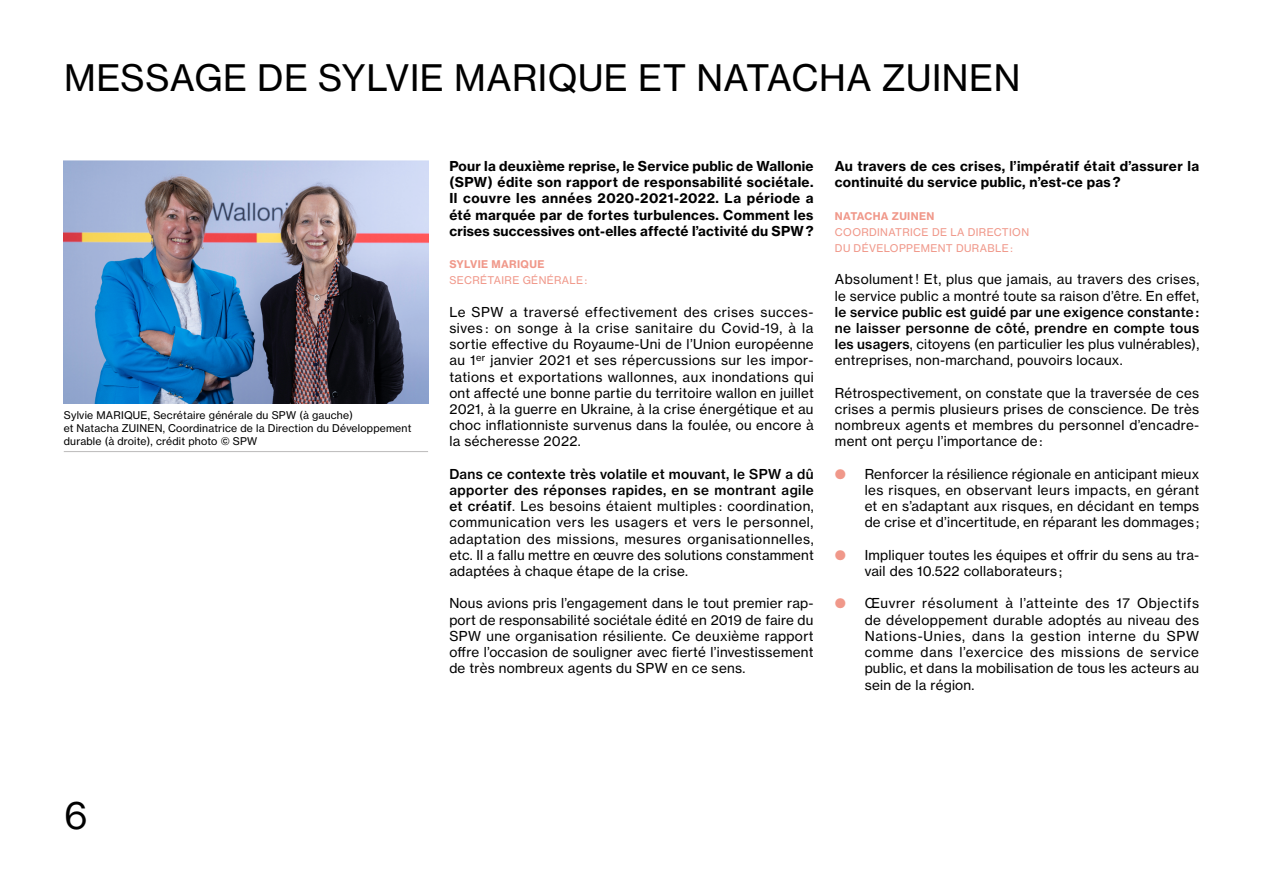
<style>
.page{position:relative;width:1263px;height:893px;background:#fff}
.page>*{position:absolute;margin:0;border:0;box-sizing:border-box;transform-origin:0 0}
.t1{font:36px "N Haas Grotesk TX Pro 55 Rg";letter-spacing:.015em;color:#000}
.t2{font:13.5px/16.2px "N Haas Grotesk TX Pro 55 Rg";letter-spacing:.02em;color:#000;text-align:justify}
.t3{font:13.5px/16.2px "N Haas Grotesk TX Pro 75 Bd";letter-spacing:.02em;color:#000;text-align:justify}
.t4{font:13.5px/16.2px "N Haas Grotesk TX Pro 65 Md";letter-spacing:.02em;color:#000}
.t5{font:10.5px/12.6px "N Haas Grotesk TX Pro 55 Rg";letter-spacing:.02em;color:#000}
.t6{font:10.5px/16.2px "N Haas Grotesk TX Pro 55 Rg";letter-spacing:.035em;color:#f0988a}
.t7{font:10.5px "N Haas Grotesk TX Pro 75 Bd";letter-spacing:.035em;color:#f0988a}
.s1{font-family:"N Haas Grotesk TX Pro 65 Md"}
.s2{font-family:"Circular Std";color:#f0988a}
</style>
<div class="page">
<img style="left:64px;top:161px;width:364px;height:242px">
<hr style="left:64px;top:451px;width:364px;height:1px;background:#c1c0c0">
<h1 class="t1" style="left:64px;top:55px;width:958px">MESSAGE DE SYLVIE MARIQUE ET NATACHA ZUINEN</h1>
<p class="t5" style="left:64px;top:409px;width:349px">Sylvie MARIQUE, Secrétaire générale du SPW (à gauche)<br>et Natacha ZUINEN, Coordinatrice de la Direction du Développement durable (à droite), crédit photo © SPW</p>
<p class="t3" style="left:449px;top:158px;width:366px">Pour la deuxième reprise, le Service public de Wallonie (SPW) édite son rapport de responsabilité sociétale.<br>Il couvre les années 2020-2021-2022. La période a été marquée par de fortes turbulences. Comment les crises successives ont-elles affecté l’activité du SPW ?</p>
<p class="t7" style="left:449px;top:258px;width:96px">SYLVIE MARIQUE</p>
<p class="t6" style="left:449px;top:272px;width:139px">SECRÉTAIRE GÉNÉRALE :</p>
<p class="t2" style="left:449px;top:304px;width:366px">Le SPW a traversé effectivement des crises succes&shy;sives : on songe à la crise sanitaire du Covid-19, à la sortie effective du Royaume-Uni de l’Union européenne au 1<sup>er</sup> janvier 2021 et ses répercussions sur les impor&shy;tations et exportations wallonnes, aux inondations qui ont affecté une bonne partie du territoire wallon en juillet 2021, à la guerre en Ukraine, à la crise énergétique et au choc inflationniste survenus dans la foulée, ou encore à la sécheresse 2022.</p>
<p class="t4" style="left:449px;top:466px;width:366px">Dans ce contexte très volatile et mouvant, le SPW a dû apporter des réponses rapides, en se montrant agile</p>
<p class="t2" style="left:449px;top:498px;width:366px"><span class="s1">et créatif</span>. Les besoins étaient multiples : coordination, communication vers les usagers et vers le personnel, adaptation des missions, mesures organisationnelles, etc. Il a fallu mettre en œuvre des solutions constamment adaptées à chaque étape de la crise.</p>
<p class="t2" style="left:449px;top:595px;width:366px">Nous avions pris l’engagement dans le tout premier rap&shy;port de responsabilité sociétale édité en 2019 de faire du SPW une organisation résiliente. Ce deuxième rapport offre l’occasion de souligner avec fierté l’investissement de très nombreux agents du SPW en ce sens.</p>
<p class="t3" style="left:835px;top:158px;width:366px">Au travers de ces crises, l’impératif était d’assurer la continuité du service public, n’est-ce pas ?</p>
<p class="t7" style="left:835px;top:209px;width:101px">NATACHA ZUINEN</p>
<p class="t6" style="left:835px;top:224px;width:196px">COORDINATRICE DE LA DIRECTION<br>DU DÉVELOPPEMENT DURABLE :</p>
<p class="t2" style="left:835px;top:271px;width:366px">Absolument ! Et, plus que jamais, au travers des crises, le service public a montré toute sa raison d’être. En effet,</p>
<p class="t4" style="left:835px;top:304px;width:366px">le service public est guidé par une exigence constante : ne laisser personne de côté, prendre en compte tous</p>
<p class="t2" style="left:835px;top:336px;width:366px"><span class="s1">les usagers</span>, citoyens (en particulier les plus vulnérables), entreprises, non-marchand, pouvoirs locaux.</p>
<p class="t2" style="left:835px;top:385px;width:366px">Rétrospectivement, on constate que la traversée de ces crises a permis plusieurs prises de conscience. De très nombreux agents et membres du personnel d’encadre&shy;ment ont perçu l’importance de :</p>
<p class="t2" style="left:865px;top:466px;width:336px;text-indent:-30px"><span class="s2">●</span> Renforcer la résilience régionale en anticipant mieux les risques, en observant leurs impacts, en gérant et en s’adaptant aux risques, en décidant en temps de crise et d’incertitude, en réparant les dommages ;</p>
<p class="t2" style="left:865px;top:547px;width:336px;text-indent:-30px"><span class="s2">●</span> Impliquer toutes les équipes et offrir du sens au tra&shy;vail des 10.522 collaborateurs ;</p>
<p class="t2" style="left:865px;top:595px;width:336px;text-indent:-30px"><span class="s2">●</span> Œuvrer résolument à l’atteinte des 17 Objectifs de développement durable adoptés au niveau des Nations-Unies, dans la gestion interne du SPW comme dans l’exercice des missions de service public, et dans la mobilisation de tous les acteurs au sein de la région.</p>
<h1 class="t1" style="left:64px;top:794px;width:25px">6</h1>
</div>
